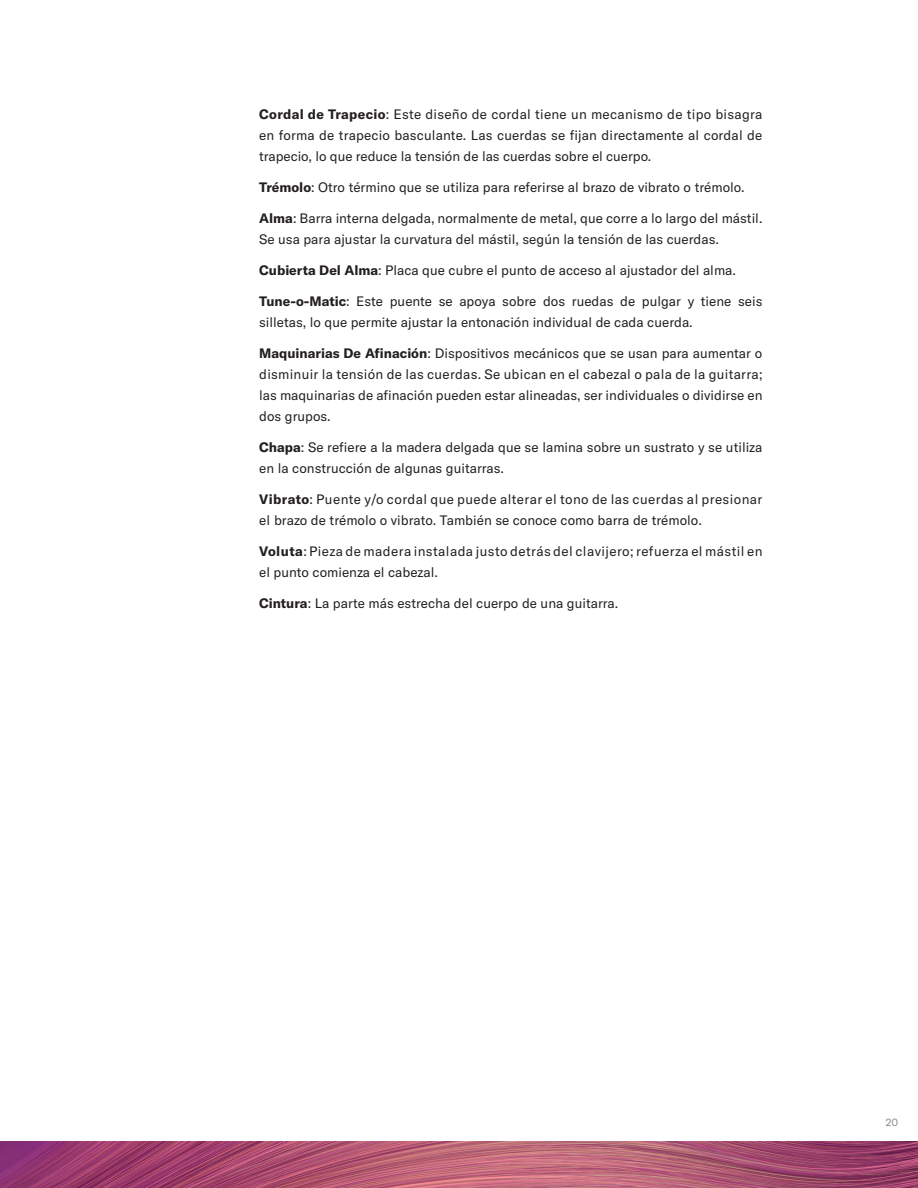
<style>
.page{position:relative;width:918px;height:1188px;background:#fff}
.page>*{position:absolute;margin:0;border:0;box-sizing:border-box;transform-origin:0 0}
.t1{font:13.5px/21px "GT America Y";color:#231f20}
.t2{font:13.5px/21px "GT America Y";letter-spacing:.03em;color:#231f20}
.t3{font:10.5px "GT America Y";color:#89898b}
.s1{font-weight:700}
</style>
<div class="page">
<img style="left:0;top:1142px;width:918px;height:46px">
<p class="t1" style="left:259px;top:103px;width:505px;text-align:justify"><span class="s1">Cordal de Trapecio</span>: Este diseño de cordal tiene un mecanismo de tipo bisagra en forma de trapecio basculante. Las cuerdas se fijan directamente al cordal de trapecio, lo que reduce la tensión de las cuerdas sobre el cuerpo.</p>
<p class="t1" style="left:259px;top:176px;width:487px"><span class="s1">Trémolo</span>: Otro término que se utiliza para referirse al brazo de vibrato o trémolo.</p>
<p class="t1" style="left:259px;top:207px;width:505px"><span class="s1">Alma</span>: Barra interna delgada, normalmente de metal, que corre a lo largo del mástil.<br>Se usa para ajustar la curvatura del mástil, según la tensión de las cuerdas.</p>
<p class="t1" style="left:259px;top:259px;width:478px"><span class="s1">Cubierta Del Alma</span>: Placa que cubre el punto de acceso al ajustador del alma.</p>
<p class="t1" style="left:259px;top:290px;width:505px"><span class="s1">Tune-o-Matic</span>: Este puente se apoya sobre dos ruedas de pulgar y tiene seis silletas, lo que permite ajustar la entonación individual de cada cuerda.</p>
<p class="t1" style="left:259px;top:342px;width:505px;text-align:justify"><span class="s1">Maquinarias De Afinación</span>: Dispositivos mecánicos que se usan para aumentar o disminuir la tensión de las cuerdas. Se ubican en el cabezal o pala de la guitarra; las maquinarias de afinación pueden estar alineadas, ser individuales o dividirse en dos grupos.</p>
<p class="t1" style="left:259px;top:436px;width:505px"><span class="s1">Chapa</span>: Se refiere a la madera delgada que se lamina sobre un sustrato y se utiliza en la construcción de algunas guitarras.</p>
<p class="t1" style="left:259px;top:488px;width:505px"><span class="s1">Vibrato</span>: Puente y/o cordal que puede alterar el tono de las cuerdas al presionar el brazo de trémolo o vibrato. También se conoce como barra de trémolo.</p>
<p class="t2" style="left:259px;top:540px;width:505px"><span class="s1">Voluta</span>: Pieza de madera instalada justo detrás del clavijero; refuerza el mástil en el punto comienza el cabezal.</p>
<p class="t1" style="left:259px;top:592px;width:361px"><span class="s1">Cintura</span>: La parte más estrecha del cuerpo de una guitarra.</p>
<p class="t3" style="left:886px;top:1116px;width:14px">20</p>
</div>
